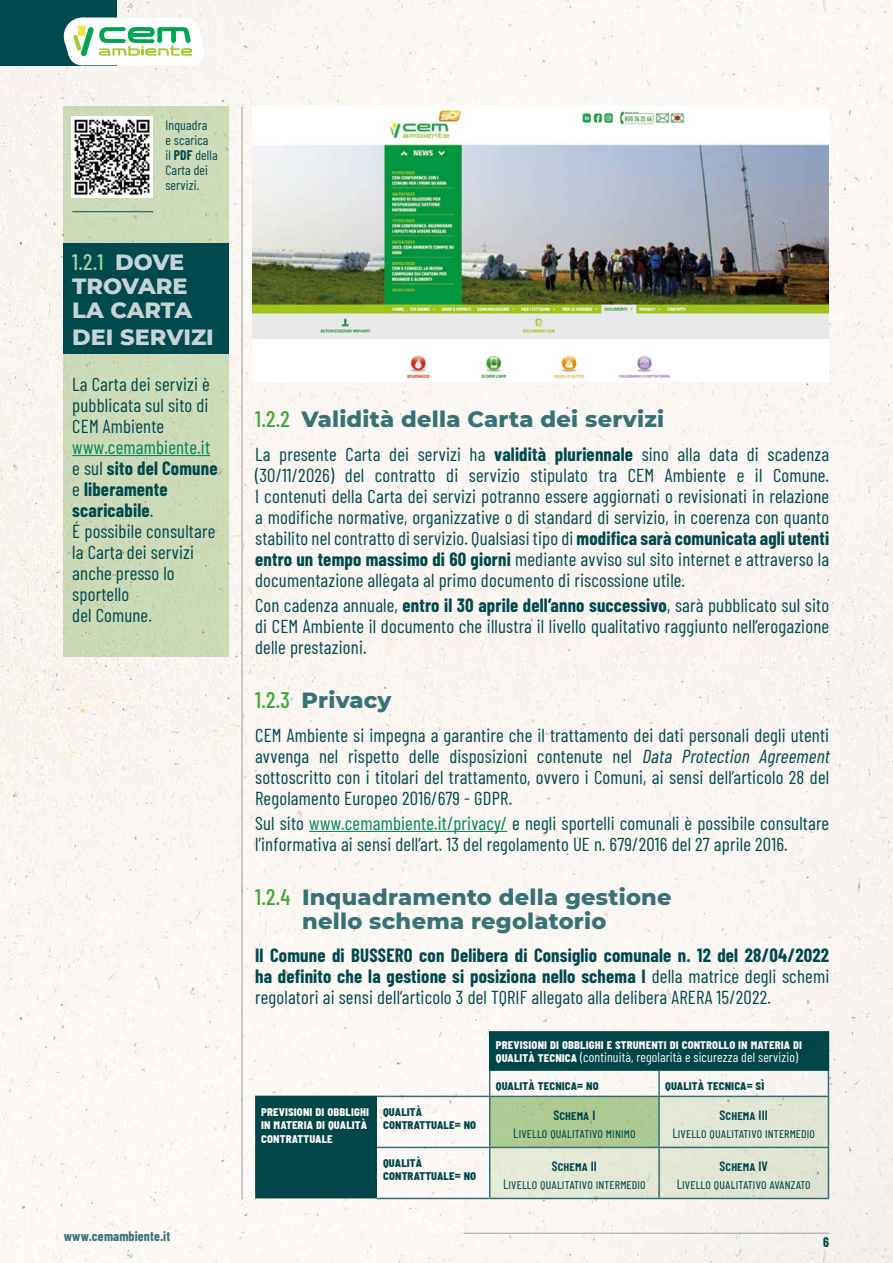
<style>
.page{position:relative;width:893px;height:1263px;background:#faf6f2}
.page>*{position:absolute;margin:0;border:0;box-sizing:border-box;transform-origin:0 0}
.t1{font:800 22.5px/24px "Montserrat";letter-spacing:.01em;color:#377277}
.t2{font:800 22.5px/24px "Montserrat";color:#c7d3d6}
.t3{font:500 22.5px "Barlow Condensed";color:#a0cf9e}
.t4{font:18.75px/21px "Barlow Condensed";letter-spacing:.01em;color:#00494d;text-align:justify}
.t5{font:700 18.75px/21px "Barlow Condensed";letter-spacing:.01em;color:#00494d;text-align:justify}
.t6{font:700 13.5px/13.5px "Barlow Condensed";letter-spacing:.01em;color:#fff}
.t7{font:13.5px/15px "Barlow Condensed";letter-spacing:.01em;color:#00494d}
.t8{font:700 13.5px/13.5px "Barlow Condensed";letter-spacing:.01em;color:#00494d}
.t9{font:600 13.5px "Barlow Condensed";letter-spacing:.01em;color:#00494d}
.t10{font:700 13.5px "Barlow Condensed";letter-spacing:.01em;color:#377277}
.s1{font-weight:700}
.s2{font-family:"Montserrat";font-weight:800;color:#c7d3d6}
.s3{color:#008458}
.s4{font-family:"Barlow Condensed";font-weight:500;color:#3fa535}
.s5{font-style:italic}
.s6{font-weight:400}
</style>
<div class="page">
<div style="left:0;top:0;width:117px;height:65px;background:#00494d"></div>
<svg style="left:64px;top:18px;width:140px;height:47px"></svg>
<hr style="left:463px;top:1233px;width:366px;height:1px;background:#9d9d9c">
<hr style="left:309px;top:831px;width:198px;height:1px;background:#008458">
<hr style="left:242px;top:106px;width:1px;height:1093px;background:#9d9d9c">
<div style="left:64px;top:106px;width:165px;height:551px;background:#cddbb9"></div>
<img style="left:72px;top:117px;width:81px;height:80px">
<hr style="left:72px;top:211px;width:81px;height:1px;background:#00494d">
<div style="left:64px;top:243px;width:165px;height:110px;background:#00494d"></div>
<hr style="left:72px;top:455px;width:138px;height:1px;background:#008458">
<img style="left:253px;top:106px;width:575px;height:276px">
<svg style="left:255px;top:1031px;width:573px;height:167px;fill:#00474a"></svg>
<div style="left:377px;top:1071px;width:112px;height:127px;background:#fdf9f5"></div>
<svg style="left:489px;top:1071px;width:340px;height:127px"></svg>
<hr style="left:490px;top:1096px;width:169px;height:1px;background:#377277">
<hr style="left:489px;top:1097px;width:1px;height:50px;background:#377277">
<hr style="left:659px;top:1096px;width:170px;height:1px;background:#377277">
<hr style="left:658px;top:1097px;width:2px;height:50px;background:#377277">
<hr style="left:828px;top:1097px;width:1px;height:50px;background:#377277">
<hr style="left:377px;top:1147px;width:113px;height:1px;background:#377277">
<hr style="left:490px;top:1147px;width:169px;height:1px;background:#377277">
<hr style="left:489px;top:1148px;width:1px;height:50px;background:#377277">
<hr style="left:659px;top:1147px;width:170px;height:1px;background:#377277">
<hr style="left:658px;top:1148px;width:2px;height:50px;background:#377277">
<hr style="left:828px;top:1148px;width:1px;height:50px;background:#377277">
<hr style="left:377px;top:1198px;width:113px;height:1px;background:#377277">
<hr style="left:490px;top:1198px;width:169px;height:1px;background:#377277">
<hr style="left:659px;top:1198px;width:170px;height:1px;background:#377277">
<hr style="left:255px;top:1096px;width:122px;height:1px;background:#00494d">
<hr style="left:377px;top:1096px;width:113px;height:1px;background:#377277">
<hr style="left:489px;top:1031px;width:1px;height:40px;background:#00494d">
<hr style="left:828px;top:1031px;width:1px;height:40px;background:#00494d">
<p class="t7" style="left:165px;top:117px;width:54px">Inquadra<br>e scarica<br>il <span class="s1">PDF</span> della<br>Carta dei servizi.</p>
<p class="t3" style="left:72px;top:246px;width:114px">1.2.1 <span class="s2">DOVE</span></p>
<p class="t2" style="left:72px;top:273px;width:121px">TROVARE<br>LA CARTA</p>
<p class="t2" style="left:72px;top:324px;width:143px">DEI SERVIZI</p>
<p class="t4" style="left:72px;top:373px;width:139px">La Carta dei servizi è pubblicata sul sito di CEM Ambiente</p>
<p class="t4" style="left:72px;top:436px;width:147px;text-align:left"><span class="s3">www.cemambiente.it </span>e sul <span class="s1">sito del Comune </span>e <span class="s1">liberamente scaricabile</span>.<br>É possibile consultare la Carta dei servizi anche presso lo sportello<br>del Comune.</p>
<p class="t10" style="left:64px;top:1226px;width:108px">www.cemambiente.it</p>
<p class="t1" style="left:255px;top:406px;width:411px"><span class="s4">1.2.2</span> Validità della Carta dei servizi</p>
<p class="t4" style="left:255px;top:442px;width:576px">La presente Carta dei servizi ha <span class="s1">validità pluriennale</span> sino alla data di scadenza (30/11/2026) del contratto di servizio stipulato tra CEM Ambiente e il Comune.<br>I contenuti della Carta dei servizi potranno essere aggiornati o revisionati in relazione a modifiche normative, organizzative o di standard di servizio, in coerenza con quanto stabilito nel contratto di servizio. Qualsiasi tipo di <span class="s1">modifica sarà comunicata agli utenti entro un tempo massimo di 60 giorni</span> mediante avviso sul sito internet e attraverso la documentazione allegata al primo documento di riscossione utile.</p>
<p class="t4" style="left:255px;top:594px;width:575px">Con cadenza annuale, <span class="s1">entro il 30 aprile dell’anno successivo</span>, sarà pubblicato sul sito di CEM Ambiente il documento che illustra il livello qualitativo raggiunto nell’erogazione delle prestazioni.</p>
<p class="t1" style="left:255px;top:687px;width:138px"><span class="s4">1.2.3</span> Privacy</p>
<p class="t4" style="left:255px;top:723px;width:580px;text-align:left">CEM Ambiente si impegna a garantire che il trattamento dei dati personali degli utenti avvenga nel rispetto delle disposizioni contenute nel <span class="s5">Data Protection Agreement </span>sottoscritto con i titolari del trattamento, ovvero i Comuni, ai sensi dell’articolo 28 del Regolamento Europeo 2016/679 - GDPR.</p>
<p class="t4" style="left:255px;top:811px;width:576px">Sul sito <span class="s3">www.cemambiente.it/privacy/</span> e negli sportelli comunali è possibile consultare l’informativa ai sensi dell’art. 13 del regolamento UE n. 679/2016 del 27 aprile 2016.</p>
<p class="t1" style="left:302px;top:883px;width:371px;text-indent:-47px"><span class="s4">1.2.4</span> Inquadramento della gestione nello schema regolatorio</p>
<p class="t5" style="left:255px;top:943px;width:576px">Il Comune di BUSSERO con Delibera di Consiglio comunale n. 12 del 28/04/2022 ha definito che la gestione si posiziona nello schema I <span class="s6">della matrice degli schemi regolatori ai sensi dell’articolo 3 del TQRIF allegato alla delibera ARERA 15/2022.</span></p>
<p class="t6" style="left:496px;top:1036px;width:308px">previsioni di obblighi e strumenti di controllo in materia di qualità tecnica <span class="s6">(continuità, regolarità e sicurezza del servizio)</span></p>
<p class="t8" style="left:496px;top:1078px;width:104px">qualità tecnica= no</p>
<p class="t8" style="left:665px;top:1078px;width:101px">qualità tecnica= sì</p>
<p class="t6" style="left:261px;top:1103px;width:110px">previsioni di obblighi in materia di qualità contrattuale</p>
<p class="t8" style="left:383px;top:1103px;width:95px">qualità contrattuale= no</p>
<p class="t9" style="left:553px;top:1105px;width:43px">Schema I</p>
<p class="t7" style="left:513px;top:1124px;width:124px">Livello qualitativo minimo</p>
<p class="t8" style="left:383px;top:1154px;width:95px">qualità contrattuale= no</p>
<p class="t9" style="left:552px;top:1156px;width:47px">Schema II</p>
<p class="t7" style="left:503px;top:1175px;width:144px">Livello qualitativo intermedio</p>
<p class="t9" style="left:720px;top:1105px;width:50px">Schema III</p>
<p class="t7" style="left:672px;top:1124px;width:144px">Livello qualitativo intermedio</p>
<p class="t9" style="left:719px;top:1156px;width:50px">Schema IV</p>
<p class="t7" style="left:677px;top:1175px;width:135px">Livello qualitativo avanzato</p>
<p class="t8" style="left:823px;top:1234px;width:7px">6</p>
</div>
